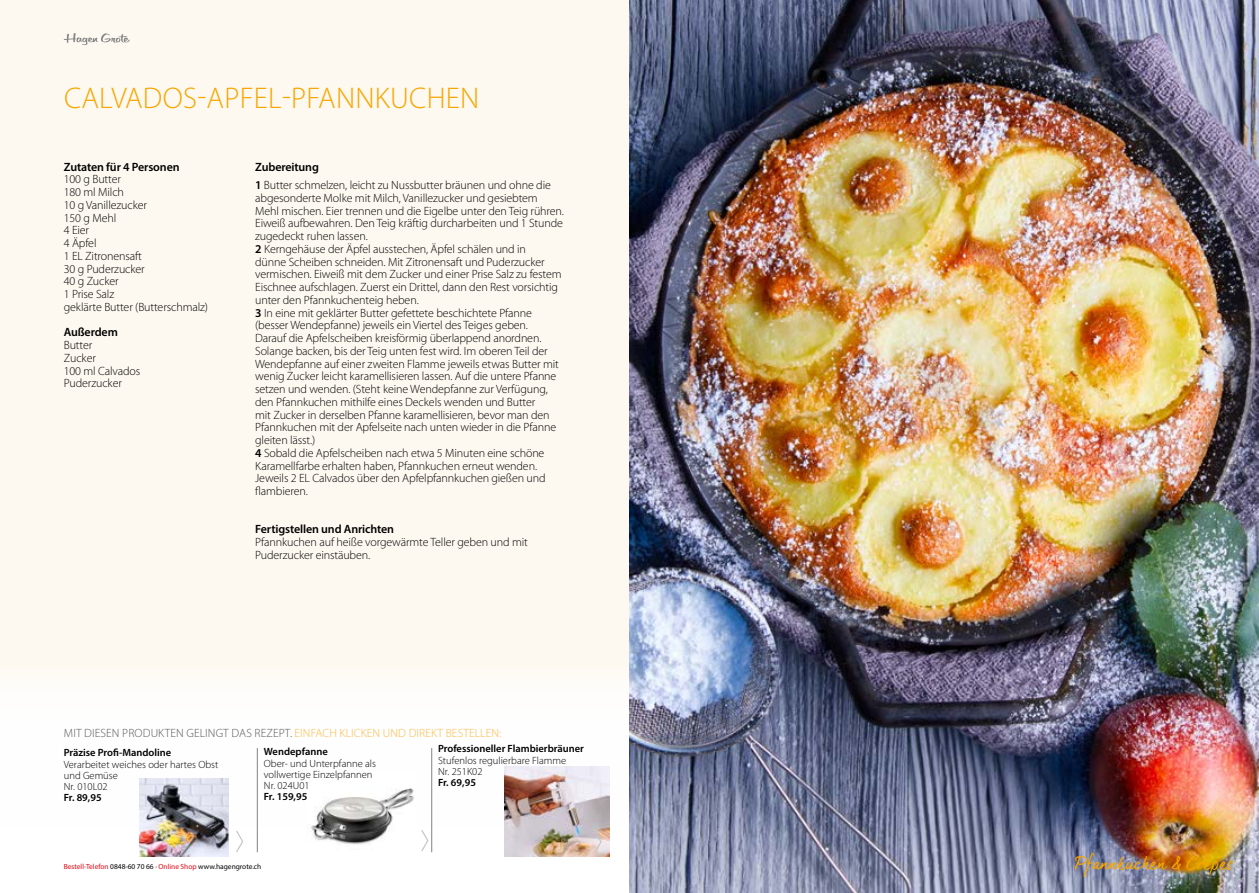
<style>
.page{position:relative;width:1259px;height:893px;background:#fff}
.page>*{position:absolute;margin:0;border:0;box-sizing:border-box;transform-origin:0 0}
.t1{font:300 30px "Myriad Pro";letter-spacing:.01em;color:#f7a600}
.t2{font:16.5px "dear Joe 6";letter-spacing:-.01em;color:#f7a600}
.t3{font:300 12px/12.8px "Myriad Pro";letter-spacing:-.01em;color:#000}
.t4{font:300 12px "Myriad Pro";letter-spacing:.01em;color:#575756}
.t5{font:600 12px "Myriad Pro";letter-spacing:-.01em;color:#000}
.t6{font:300 10.5px/11.2px "Myriad Pro";color:#000}
.t7{font:600 10.5px "Myriad Pro";color:#000}
.t8{font:7.35px "Myriad Pro";color:#000}
.s1{font-weight:600}
.s2{color:#fab943}
.s3{color:#e30613}
</style>
<div class="page">
<div style="left:0;top:0;width:887px;height:893px;background:#fef9f0"></div>
<div style="left:0;top:663px;width:1259px;height:230px;background:#fff"></div>
<img style="left:504px;top:767px;width:105px;height:90px">
<img style="left:629px;top:0;width:630px;height:893px">
<hr style="left:257px;top:748px;width:1px;height:104px;background:#7d8386">
<hr style="left:431px;top:748px;width:1px;height:104px;background:#7d8386">
<svg style="left:236px;top:831px;width:8px;height:21px"></svg>
<img style="left:140px;top:778px;width:89px;height:79px">
<svg style="left:593px;top:830px;width:9px;height:24px"></svg>
<img style="left:310px;top:788px;width:104px;height:57px">
<svg style="left:421px;top:830px;width:8px;height:21px"></svg>
<svg style="left:64px;top:33px;width:66px;height:12px"></svg>
<h1 class="t1" style="left:64px;top:80px;width:417px">CALVADOS-APFEL-PFANNKUCHEN</h1>
<p class="t5" style="left:64px;top:159px;width:117px">Zutaten für 4 Personen</p>
<p class="t3" style="left:64px;top:173px;width:146px">100 g Butter<br>180 ml Milch<br>10 g Vanillezucker<br>150 g Mehl<br>4 Eier<br>4 Äpfel<br>1 EL Zitronensaft<br>30 g Puderzucker<br>40 g Zucker<br>1 Prise Salz<br>geklärte Butter (Butterschmalz)</p>
<p class="t5" style="left:64px;top:325px;width:56px">Außerdem</p>
<p class="t3" style="left:64px;top:339px;width:78px">Butter<br>Zucker<br>100 ml Calvados<br>Puderzucker</p>
<p class="t3" style="left:255px;top:157px;width:297px;line-height:18.8px"><span class="s1">Zubereitung<br>1</span> Butter schmelzen, leicht zu Nussbutter bräunen und ohne die</p>
<p class="t3" style="left:255px;top:191px;width:310px">abgesonderte Molke mit Milch, Vanillezucker und gesiebtem Mehl mischen. Eier trennen und die Eigelbe unter den Teig rühren.<br>Eiweiß aufbewahren. Den Teig kräftig durcharbeiten und 1 Stunde zugedeckt ruhen lassen.<br><span class="s1">2</span> Kerngehäuse der Äpfel ausstechen, Äpfel schälen und in<br>dünne Scheiben schneiden. Mit Zitronensaft und Puderzucker vermischen. Eiweiß mit dem Zucker und einer Prise Salz zu festem Eischnee aufschlagen. Zuerst ein Drittel, dann den Rest vorsichtig unter den Pfannkuchenteig heben.<br><span class="s1">3</span> In eine mit geklärter Butter gefettete beschichtete Pfanne (besser Wendepfanne) jeweils ein Viertel des Teiges geben.<br>Darauf die Apfelscheiben kreisförmig überlappend anordnen.<br>Solange backen, bis der Teig unten fest wird. Im oberen Teil der Wendepfanne auf einer zweiten Flamme jeweils etwas Butter mit wenig Zucker leicht karamellisieren lassen. Auf die untere Pfanne setzen und wenden. (Steht keine Wendepfanne zur Verfügung, den Pfannkuchen mithilfe eines Deckels wenden und Butter<br>mit Zucker in derselben Pfanne karamellisieren, bevor man den Pfannkuchen mit der Apfelseite nach unten wieder in die Pfanne gleiten lässt.)<br><span class="s1">4</span> Sobald die Apfelscheiben nach etwa 5 Minuten eine schöne Karamellfarbe erhalten haben, Pfannkuchen erneut wenden.<br>Jeweils 2 EL Calvados über den Apfelpfannkuchen gießen und flambieren.</p>
<p class="t5" style="left:255px;top:522px;width:140px">Fertigstellen und Anrichten</p>
<p class="t3" style="left:255px;top:536px;width:274px">Pfannkuchen auf heiße vorgewärmte Teller geben und mit<br>Puderzucker einstäuben.</p>
<p class="t4" style="left:64px;top:726px;width:439px">MIT DIESEN PRODUKTEN GELINGT DAS REZEPT. <span class="s2">EINFACH KLICKEN UND DIREKT BESTELLEN:</span></p>
<p class="t7" style="left:64px;top:746px;width:109px">Präzise Profi-Mandoline</p>
<p class="t6" style="left:64px;top:758px;width:156px">Verarbeitet weiches oder hartes Obst und Gemüse<br>Nr. 010L02</p>
<p class="t7" style="left:64px;top:791px;width:39px">Fr. 89,95</p>
<p class="t7" style="left:264px;top:745px;width:65px">Wendepfanne</p>
<p class="t6" style="left:264px;top:757px;width:114px">Ober- und Unterpfanne als vollwertige Einzelpfannen<br>Nr. 024U01</p>
<p class="t7" style="left:264px;top:790px;width:45px">Fr. 159,95</p>
<p class="t7" style="left:438px;top:742px;width:147px">Professioneller Flambierbräuner</p>
<p class="t6" style="left:438px;top:754px;width:129px">Stufenlos regulierbare Flamme<br>Nr. 251K02</p>
<p class="t7" style="left:438px;top:776px;width:39px">Fr. 69,95</p>
<p class="t8" style="left:64px;top:862px;width:199px"><span class="s3">Bestell-Telefon</span> 0848-60 70 66 · <span class="s3">Online Shop</span> www.hagengrote.ch</p>
<h2 class="t2" style="left:1075px;top:854px;width:160px">Pfannkuchen &amp; Crêpes</h2>
</div>
